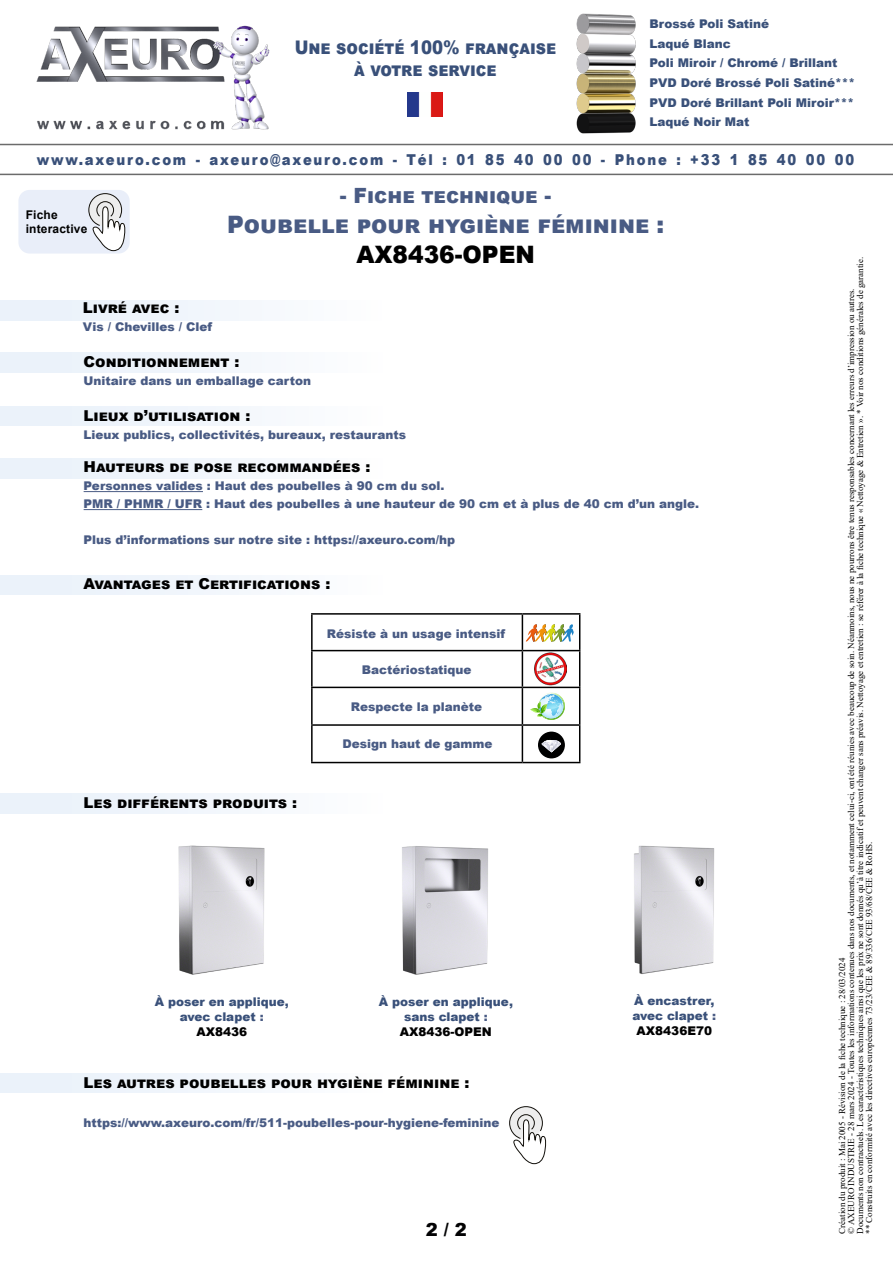
<style>
.page{position:relative;width:893px;height:1263px;background:#fff}
.page>*{position:absolute;margin:0;border:0;box-sizing:border-box;transform-origin:0 0}
.t1{font:900 24px "Arial";color:#495b84}
.t2{font:900 24px "Arial";color:#000}
.t3{font:900 21px "Arial";color:#495b84}
.t4{font:900 18.75px/22.5px "Arial";color:#395079;text-align:center;scale:.88 1}
.t5{font:900 18px "Arial";color:#020203}
.sommaire-fr{font:900 15px "Arial";color:#000}
.t6{font:900 15px "Arial";letter-spacing:.135em;color:#395079;scale:.88 1}
.sommaire-fr-2{font:900 12px "Arial";color:#495b84}
.t7{font:900 12px/19.6px "Arial";color:#395079}
.t8{font:900 12px "Arial";color:#000}
.t9{font:700 12px/14.2px "Arial";letter-spacing:.015em;color:#000}
.t10{font:9px/9px "Times New Roman";color:#000}
.s1{color:#495b84}
</style>
<div class="page">
<div style="left:18px;top:190px;width:112px;height:64px;background:#e9eef9;border-radius:11px"></div>
<svg style="left:88px;top:193px;width:38px;height:58px"></svg>
<hr style="left:0;top:144px;width:893px;height:1px;background:#6b6b6b">
<hr style="left:0;top:174px;width:893px;height:1px;background:#6b6b6b">
<img style="left:407px;top:93px;width:36px;height:23px">
<img style="left:576px;top:13px;width:60px;height:121px">
<img style="left:36px;top:25px;width:234px;height:105px">
<hr style="left:311px;top:613px;width:211px;height:2px;background:#000">
<hr style="left:311px;top:615px;width:2px;height:35px;background:#000">
<hr style="left:522px;top:613px;width:58px;height:2px;background:#000">
<hr style="left:522px;top:615px;width:1px;height:35px;background:#000">
<hr style="left:579px;top:615px;width:1px;height:35px;background:#000">
<hr style="left:311px;top:650px;width:211px;height:1px;background:#000">
<hr style="left:311px;top:651px;width:2px;height:36px;background:#000">
<hr style="left:522px;top:650px;width:58px;height:1px;background:#000">
<hr style="left:522px;top:651px;width:1px;height:36px;background:#000">
<hr style="left:579px;top:651px;width:1px;height:36px;background:#000">
<hr style="left:311px;top:687px;width:211px;height:1px;background:#000">
<hr style="left:311px;top:688px;width:2px;height:36px;background:#000">
<hr style="left:522px;top:687px;width:58px;height:1px;background:#000">
<hr style="left:522px;top:688px;width:1px;height:36px;background:#000">
<hr style="left:579px;top:688px;width:1px;height:36px;background:#000">
<hr style="left:311px;top:724px;width:211px;height:2px;background:#000">
<hr style="left:311px;top:726px;width:2px;height:36px;background:#000">
<hr style="left:522px;top:724px;width:58px;height:2px;background:#000">
<hr style="left:522px;top:726px;width:1px;height:36px;background:#000">
<hr style="left:579px;top:726px;width:1px;height:36px;background:#000">
<hr style="left:311px;top:762px;width:211px;height:1px;background:#000">
<hr style="left:522px;top:762px;width:58px;height:1px;background:#000">
<div style="left:0;top:576px;width:591px;height:19px;background:linear-gradient(to right,#e9f1fa,#fff)"></div>
<div style="left:0;top:459px;width:591px;height:19px;background:linear-gradient(to right,#e9f1fa,#fff)"></div>
<img style="left:534px;top:652px;width:33px;height:33px">
<svg style="left:526px;top:624px;width:48px;height:17px"></svg>
<svg style="left:530px;top:692px;width:35px;height:28px"></svg>
<div style="left:0;top:1074px;width:591px;height:19px;background:linear-gradient(to right,#e9f1fa,#fff)"></div>
<svg style="left:509px;top:1106px;width:38px;height:58px"></svg>
<hr style="left:84px;top:491px;width:119px;height:1px;background:#495b84">
<hr style="left:84px;top:509px;width:118px;height:1px;background:#495b84">
<div style="left:0;top:794px;width:591px;height:19px;background:linear-gradient(to right,#e9f1fa,#fff)"></div>
<div style="left:538px;top:732px;width:27px;height:26px;background:#000;border-radius:50%"></div>
<svg style="left:541px;top:739px;width:20px;height:13px"></svg>
<img style="left:402px;top:846px;width:87px;height:129px">
<img style="left:178px;top:845px;width:87px;height:130px">
<div style="left:0;top:407px;width:591px;height:19px;background:linear-gradient(to right,#e9f1fa,#fff)"></div>
<img style="left:634px;top:845px;width:81px;height:129px">
<div style="left:0;top:301px;width:590px;height:19px;background:linear-gradient(to right,#e9f1fa,#fff)"></div>
<div style="left:0;top:353px;width:591px;height:19px;background:linear-gradient(to right,#e9f1fa,#fff)"></div>
<h3 class="t4" style="left:295px;top:35px;width:299px">Une société 100% française à votre service</h3>
<h3 class="t7" style="left:649px;top:14px;width:207px">Brossé Poli Satiné<br>Laqué Blanc<br>Poli Miroir / Chromé / Brillant<br>PVD Doré Brossé Poli Satiné***<br>PVD Doré Brillant Poli Miroir***<br>Laqué Noir Mat</h3>
<h3 class="t6" style="left:37px;top:149px;width:930px">www.axeuro.com - axeuro@axeuro.com - Tél : 01 85 40 00 00 - Phone : +33 1 85 40 00 00</h3>
<h3 class="t9" style="left:26px;top:208px;width:63px">Fiche interactive</h3>
<h2 class="t3" style="left:340px;top:181px;width:213px">- Fiche technique -</h2>
<h1 class="t1" style="left:227px;top:207px;width:439px">Poubelle pour hygiène féminine :</h1>
<h1 class="t2" style="left:356px;top:237px;width:180px">AX8436-OPEN</h1>
<p class="sommaire-fr" style="left:83px;top:297px;width:98px">Livré avec :</p>
<p class="sommaire-fr-2" style="left:83px;top:318px;width:131px">Vis / Chevilles / Clef</p>
<p class="sommaire-fr" style="left:84px;top:351px;width:157px">Conditionnement :</p>
<p class="sommaire-fr-2" style="left:84px;top:372px;width:229px">Unitaire dans un emballage carton</p>
<p class="sommaire-fr" style="left:84px;top:404px;width:168px">Lieux d’utilisation :</p>
<p class="sommaire-fr-2" style="left:84px;top:426px;width:324px">Lieux publics, collectivités, bureaux, restaurants</p>
<p class="sommaire-fr" style="left:84px;top:456px;width:288px">Hauteurs de pose recommandées :</p>
<p class="sommaire-fr-2" style="left:84px;top:477px;width:362px">Personnes valides : Haut des poubelles à 90 cm du sol.</p>
<p class="sommaire-fr-2" style="left:84px;top:495px;width:617px">PMR / PHMR / UFR : Haut des poubelles à une hauteur de 90 cm et à plus de 40 cm d’un angle.</p>
<p class="sommaire-fr-2" style="left:84px;top:531px;width:373px">Plus d’informations sur notre site : https://axeuro.com/hp</p>
<p class="sommaire-fr" style="left:84px;top:572px;width:248px">Avantages et Certifications :</p>
<p class="sommaire-fr-2" style="left:327px;top:624px;width:180px">Résiste à un usage intensif</p>
<p class="sommaire-fr-2" style="left:362px;top:661px;width:111px">Bactériostatique</p>
<p class="sommaire-fr-2" style="left:351px;top:698px;width:133px">Respecte la planète</p>
<p class="sommaire-fr" style="left:84px;top:792px;width:215px">Les différents produits :</p>
<p class="sommaire-fr-2" style="left:342px;top:735px;width:152px">Design haut de gamme</p>
<p class="t7" style="left:155px;top:991px;width:136px">À poser en applique,</p>
<p class="t7" style="left:180px;top:1006px;width:85px">avec clapet <span class="s1">:</span></p>
<p class="t8" style="left:196px;top:1023px;width:52px">AX8436</p>
<p class="t7" style="left:379px;top:991px;width:136px">À poser en applique,</p>
<p class="t7" style="left:404px;top:1006px;width:85px">sans clapet <span class="s1">:</span></p>
<p class="t8" style="left:400px;top:1023px;width:94px">AX8436-OPEN</p>
<p class="sommaire-fr" style="left:84px;top:1071px;width:387px">Les autres poubelles pour hygiène féminine :</p>
<p class="sommaire-fr-2" style="left:84px;top:1114px;width:417px">https://www.axeuro.com/fr/511-poubelles-pour-hygiene-feminine</p>
<h3 class="t5" style="left:426px;top:1216px;width:43px">2 / 2</h3>
<p class="t7" style="left:634px;top:991px;width:82px">À encastrer,</p>
<p class="t7" style="left:632px;top:1006px;width:85px">avec clapet <span class="s1">:</span></p>
<p class="t8" style="left:637px;top:1022px;width:77px">AX8436E70</p>
<p class="t10" style="left:837px;top:1234px;width:978px;rotate:-90deg">Création du produit : Mai 2005 - Révision de la fiche technique : 28/03/2024<br>© AXEURO INDUSTRIE - 28 mars 2024 - Toutes les informations contenues dans nos documents, et notamment celui-ci, ont été réunies avec beaucoup de soin. Néanmoins, nous ne pourrons être tenus responsables concernant les erreurs d’impression ou autres.<br>Documents non contractuels. Les caractéristiques techniques ainsi que les prix ne sont donnés qu’à titre indicatif et peuvent changer sans préavis. Nettoyage et entretien : se référer à la fiche technique « Nettoyage &amp; Entretien ». * Voir nos conditions générales de garantie. ** Construits en conformité avec les directives européennes 73/23/CEE &amp; 89/336/CEE 93/68/CEE &amp; RoHS.</p>
</div>
